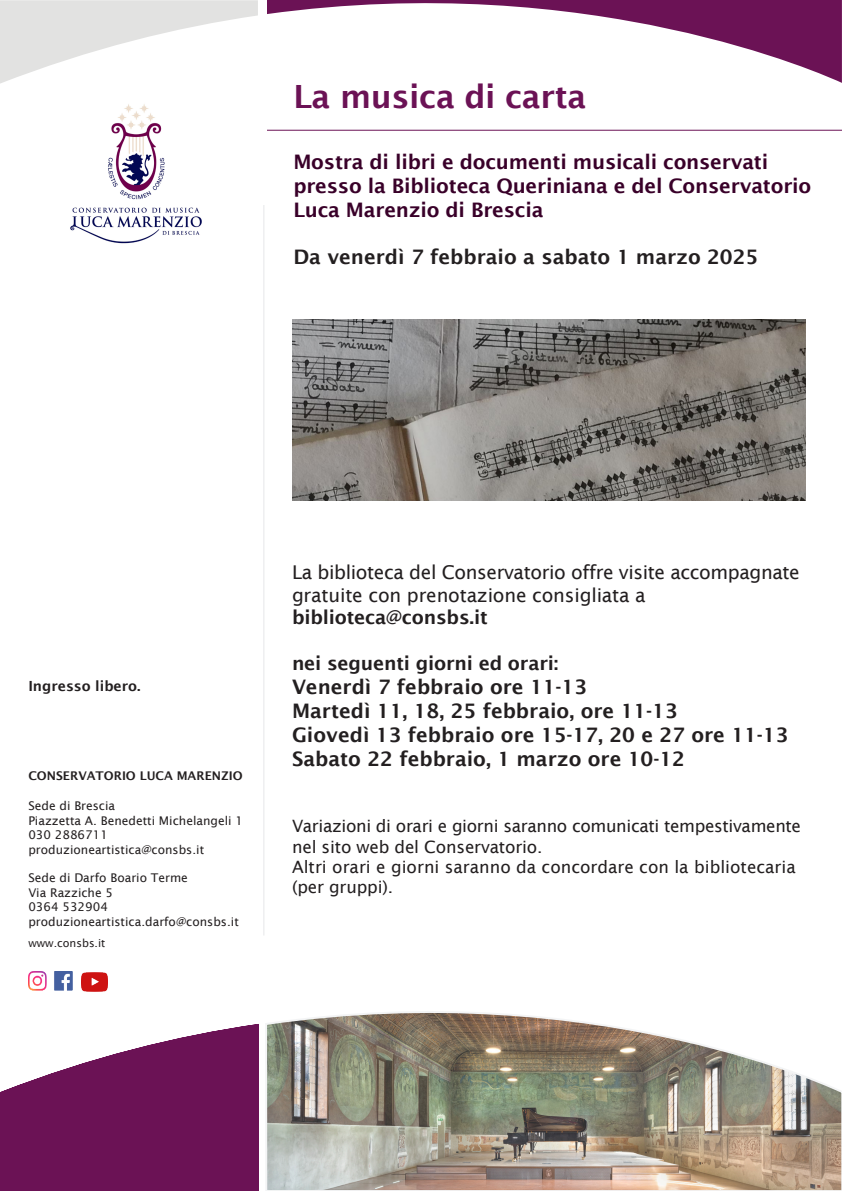
<style>
.page{position:relative;width:842px;height:1191px;background:#fff}
.page>*{position:absolute;margin:0;border:0;box-sizing:border-box;transform-origin:0 0}
.t1{font:600 32px "Lucida Sans";letter-spacing:-.01em;color:#6b1255}
.t2{font:600 20px "Lucida Sans";color:#231f20}
.t3{font:600 20px/24px "Lucida Sans";letter-spacing:-.01em;color:#390029}
.t4{font:19px/22.8px "Lucida Sans";letter-spacing:-.02em;color:#231f20}
.t5{font:600 19px "Lucida Sans";letter-spacing:-.01em;color:#231f20}
.t6{font:17px/20.4px "Lucida Sans";letter-spacing:-.01em;color:#231f20}
.t7{font:600 14px "Lucida Sans";color:#231f20}
.t8{font:12px/14.4px "Lucida Sans";color:#231f20}
.t9{font:600 12px "Lucida Sans";color:#231f20}
.t10{font:11px "Lucida Sans";color:#231f20}
</style>
<div class="page">
<svg style="left:0;top:1024px;width:259px;height:167px;fill:#6b1255"></svg>
<img style="left:265px;top:1011px;width:577px;height:180px">
<svg style="left:0;top:0;width:258px;height:84px"></svg>
<svg style="left:267px;top:0;width:575px;height:83px"></svg>
<hr style="left:267px;top:130px;width:575px;height:1px;background:#6b1255">
<img style="left:70px;top:104px;width:132px;height:140px">
<img style="left:28px;top:971px;width:44px;height:19px">
<img style="left:81px;top:972px;width:26px;height:19px">
<hr style="left:263px;top:205px;width:1px;height:730px;background:#e6e7e9">
<img style="left:292px;top:319px;width:513px;height:181px">
<p class="t1" style="left:293px;top:78px;width:294px">La musica di carta</p>
<p class="t3" style="left:293px;top:149px;width:519px">Mostra di libri e documenti musicali conservati presso la Biblioteca Queriniana e del Conservatorio<br>Luca Marenzio di Brescia</p>
<p class="t2" style="left:293px;top:245px;width:466px">Da venerdì 7 febbraio a sabato 1 marzo 2025</p>
<p class="t7" style="left:28px;top:678px;width:114px">Ingresso libero.</p>
<p class="t9" style="left:28px;top:769px;width:216px">CONSERVATORIO LUCA MARENZIO</p>
<p class="t8" style="left:28px;top:799px;width:216px">Sede di Brescia<br>Piazzetta A. Benedetti Michelangeli 1<br>030 2886711 produzioneartistica@consbs.it</p>
<p class="t8" style="left:28px;top:871px;width:212px">Sede di Darfo Boario Terme<br>Via Razziche 5<br>0364 532904 produzioneartistica.darfo@consbs.it</p>
<p class="t10" style="left:28px;top:937px;width:79px">www.consbs.it</p>
<p class="t4" style="left:292px;top:560px;width:509px">La biblioteca del Conservatorio offre visite accompagnate gratuite con prenotazione consigliata a</p>
<p class="t5" style="left:292px;top:607px;width:197px">biblioteca@consbs.it</p>
<p class="t5" style="left:292px;top:652px;width:268px">nei seguenti giorni ed orari:</p>
<p class="t2" style="left:292px;top:675px;width:297px">Venerdì 7 febbraio ore 11-13</p>
<p class="t2" style="left:292px;top:699px;width:387px">Martedì 11, 18, 25 febbraio, ore 11-13</p>
<p class="t2" style="left:292px;top:723px;width:498px">Giovedì 13 febbraio ore 15-17, 20 e 27 ore 11-13</p>
<p class="t2" style="left:292px;top:747px;width:394px">Sabato 22 febbraio, 1 marzo ore 10-12</p>
<p class="t6" style="left:292px;top:816px;width:510px">Variazioni di orari e giorni saranno comunicati tempestivamente nel sito web del Conservatorio.</p>
<p class="t6" style="left:292px;top:856px;width:505px">Altri orari e giorni saranno da concordare con la bibliotecaria (per gruppi).</p>
</div>
